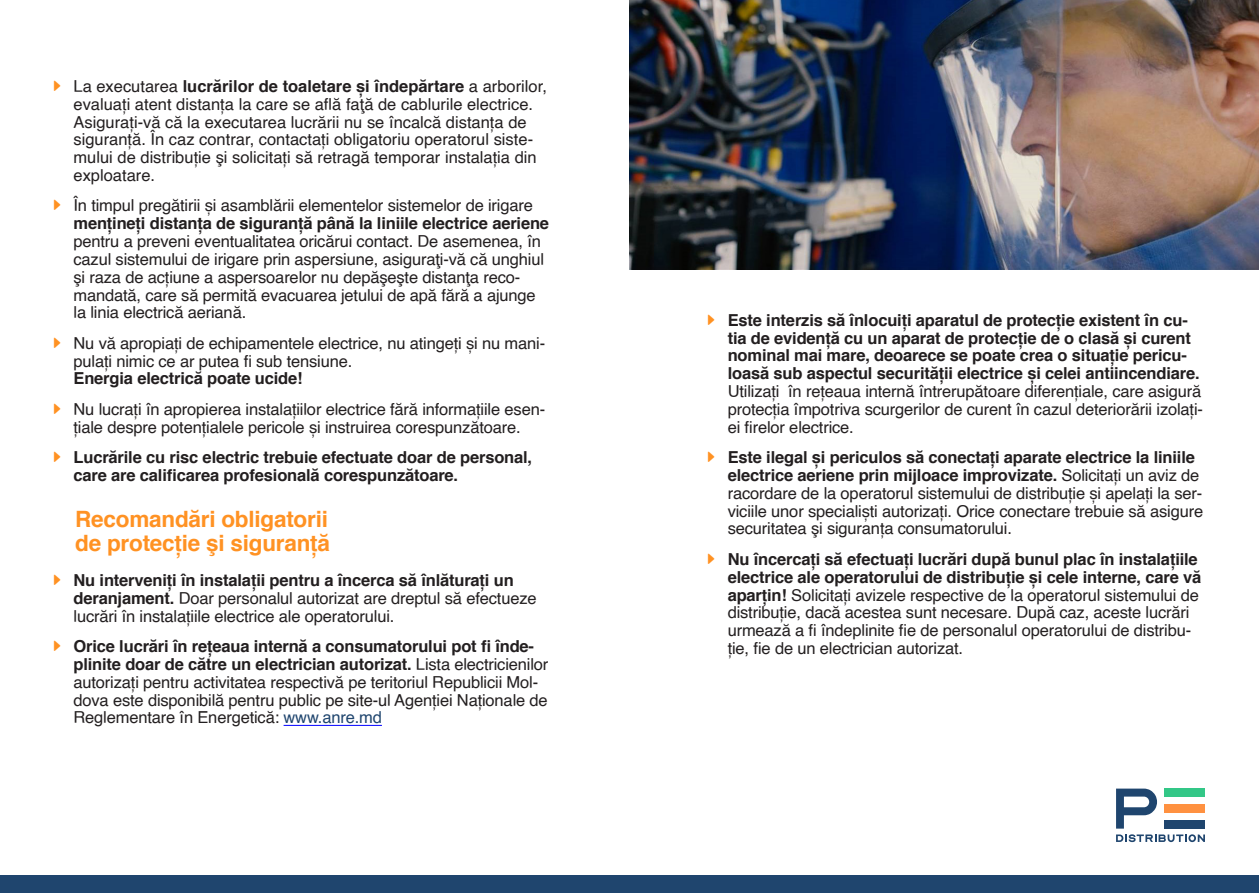
<style>
.page{position:relative;width:1259px;height:893px;background:#fff}
.page>*{position:absolute;margin:0;border:0;box-sizing:border-box;transform-origin:0 0}
.t1{font:700 22.5px/24.3px "Helvetica";letter-spacing:-.01em;color:#ff9223}
.t2{font:16.5px/17.9px "Helvetica";letter-spacing:-.01em;color:#231f20}
.t3{font:700 16.5px/17.9px "Helvetica";letter-spacing:-.01em;color:#231f20}
.s1{font-weight:700}
.s2{color:#1f456e}
</style>
<div class="page">
<hr style="left:284px;top:725px;width:98px;height:1px;background:#00f">
<div style="left:0;top:876px;width:1259px;height:17px;background:#1f456e"></div>
<img style="left:629px;top:0;width:630px;height:269px">
<svg style="left:1116px;top:789px;width:89px;height:53px"></svg>
<p class="t2" style="left:74px;top:78px;width:475px">La executarea <span class="s1">lucrărilor de toaletare și îndepărtare</span> a arborilor, evaluați atent distanța la care se află faţă de cablurile electrice.<br>Asigurați-vă că la executarea lucrării nu se încalcă distanța de siguranță. În caz contrar, contactați obligatoriu operatorul siste&shy;mului de distribuție şi solicitați să retragă temporar instalația din exploatare.</p>
<p class="t2" style="left:74px;top:197px;width:461px">În timpul pregătirii și asamblării elementelor sistemelor de irigare</p>
<p class="t3" style="left:74px;top:215px;width:477px">mențineți distanța de siguranță până la liniile electrice aeriene</p>
<p class="t2" style="left:74px;top:233px;width:472px">pentru a preveni eventualitatea oricărui contact. De asemenea, în cazul sistemului de irigare prin aspersiune, asiguraţi-vă că unghiul şi raza de acțiune a aspersoarelor nu depăşeşte distanţa reco&shy;mandată, care să permită evacuarea jetului de apă fără a ajunge la linia electrică aeriană.</p>
<p class="t2" style="left:74px;top:335px;width:473px">Nu vă apropiați de echipamentele electrice, nu atingeți și nu mani&shy;pulați nimic ce ar putea fi sub tensiune.</p>
<p class="t3" style="left:74px;top:370px;width:231px">Energia electrică poate ucide!</p>
<p class="t2" style="left:74px;top:401px;width:473px">Nu lucrați în apropierea instalațiilor electrice fără informațiile esen&shy;țiale despre potențialele pericole și instruirea corespunzătoare.</p>
<p class="t3" style="left:74px;top:449px;width:460px">Lucrările cu risc electric trebuie efectuate doar de personal, care are calificarea profesională corespunzătoare.</p>
<h1 class="t1" style="left:75px;top:507px;width:256px">Recomandări obligatorii de protecție şi siguranță</h1>
<p class="t2" style="left:74px;top:572px;width:464px"><span class="s1">Nu interveniți în instalații pentru a încerca să înlăturați un deranjament.</span> Doar personalul autorizat are dreptul să efectueze lucrări în instalațiile electrice ale operatorului.</p>
<p class="t2" style="left:74px;top:638px;width:476px"><span class="s1">Orice lucrări în rețeaua internă a consumatorului pot fi înde&shy;plinite doar de către un electrician autorizat.</span> Lista electricienilor autorizați pentru activitatea respectivă pe teritoriul Republicii Mol&shy;dova este disponibilă pentru public pe site-ul Agenției Naționale de Reglementare în Energetică: <span class="s2">www.anre.md</span></p>
<p class="t3" style="left:727px;top:311px;width:473px">Este interzis să înlocuiți aparatul de protecție existent în cu&shy;tia de evidență cu un aparat de protecție de o clasă și curent nominal mai mare, deoarece se poate crea o situație pericu&shy;loasă sub aspectul securității electrice și celei antiincendiare.</p>
<p class="t2" style="left:727px;top:383px;width:477px;text-align:justify">Utilizați în rețeaua internă întrerupătoare diferențiale, care asigură protecția împotriva scurgerilor de curent în cazul deteriorării izolați&shy;ei firelor electrice.</p>
<p class="t2" style="left:727px;top:449px;width:477px"><span class="s1">Este ilegal și periculos să conectați aparate electrice la liniile electrice aeriene prin mijloace improvizate.</span> Solicitați un aviz de racordare de la operatorul sistemului de distribuție și apelați la ser&shy;viciile unor specialiști autorizați. Orice conectare trebuie să asigure securitatea şi siguranța consumatorului.</p>
<p class="t2" style="left:727px;top:551px;width:475px"><span class="s1">Nu încercați să efectuați lucrări după bunul plac în instalațiile electrice ale operatorului de distribuție și cele interne, care vă aparțin!</span> Solicitați avizele respective de la operatorul sistemului de distribuție, dacă acestea sunt necesare. După caz, aceste lucrări urmează a fi îndeplinite fie de personalul operatorului de distribu&shy;ție, fie de un electrician autorizat.</p>
</div>
